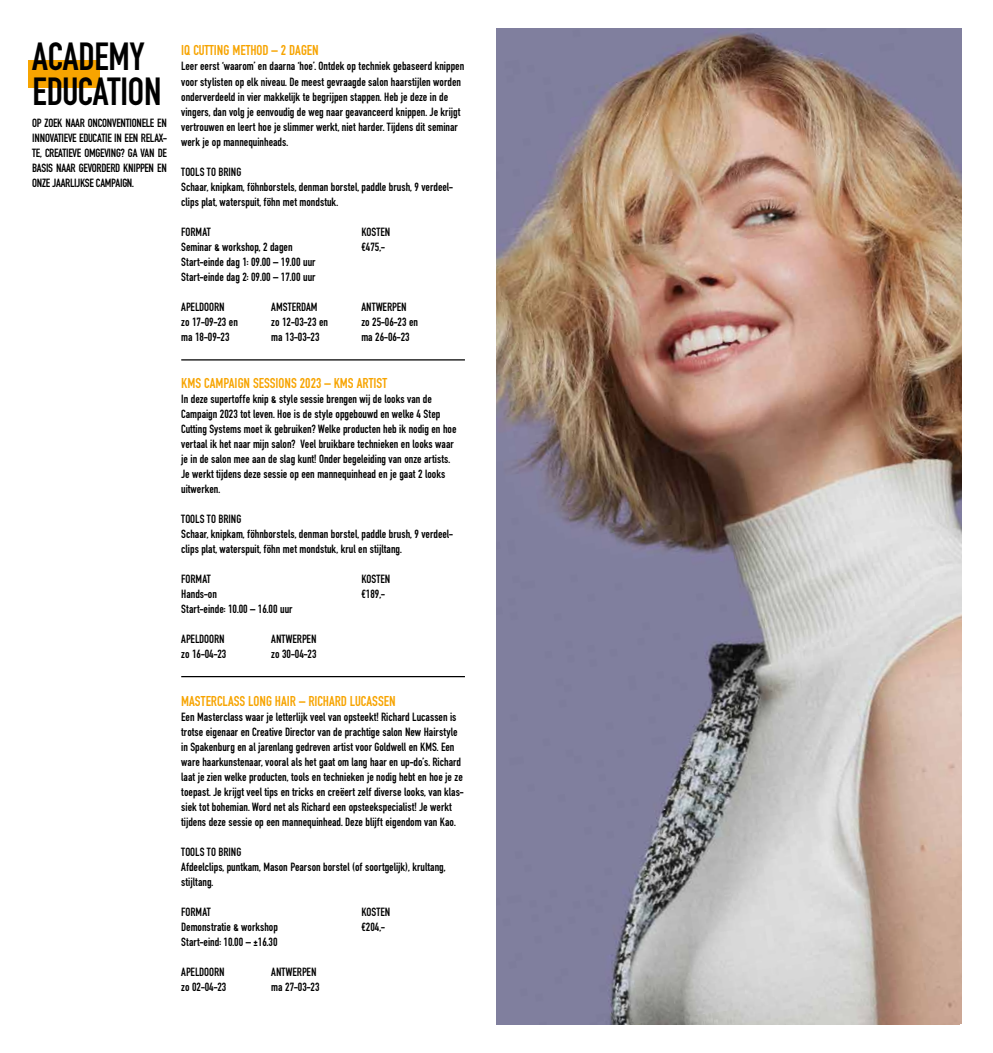
<style>
.page{position:relative;width:993px;height:1053px;background:#fff}
.page>*{position:absolute;margin:0;border:0;box-sizing:border-box;transform-origin:0 0}
.t1{font:41.25px/35px "Engschrift DIND";letter-spacing:-.01em;color:#000}
.t2{font:15px "Engschrift DIND";color:#f7a400}
.t3{font:12.5px/15px "Engschrift DIND";color:#000}
</style>
<div class="page">
<hr style="left:181px;top:359px;width:284px;height:1px;background:#000">
<hr style="left:181px;top:676px;width:284px;height:1px;background:#000">
<div style="left:28px;top:60px;width:72px;height:28px;background:#f7a400"></div>
<img style="left:496px;top:28px;width:464px;height:996px">
<h1 class="t1" style="left:32px;top:40px;width:131px">ACADEMY<br>EDUCATION</h1>
<p class="t2" style="left:181px;top:43px;width:139px">IQ CUTTING METHOD – 2 DAGEN</p>
<p class="t3" style="left:181px;top:59px;width:284px">Leer eerst ‘waarom’ en daarna ‘hoe’. Ontdek op techniek gebaseerd knippen voor stylisten op elk niveau. De meest gevraagde salon haarstijlen worden onderverdeeld in vier makkelijk te begrijpen stappen. Heb je deze in de vingers, dan volg je eenvoudig de weg naar geavanceerd knippen. Je krijgt vertrouwen en leert hoe je slimmer werkt, niet harder. Tijdens dit seminar werk je op mannequinheads.</p>
<p class="t3" style="left:181px;top:164px;width:273px">TOOLS TO BRING<br>Schaar, knipkam, föhnborstels, denman borstel, paddle brush, 9 verdeel&shy;clips plat, waterspuit, föhn met mondstuk.</p>
<p class="t3" style="left:181px;top:224px;width:31px">FORMAT</p>
<p class="t3" style="left:361px;top:224px;width:30px">KOSTEN</p>
<p class="t3" style="left:181px;top:239px;width:113px">Seminar &amp; workshop, 2 dagen</p>
<p class="t3" style="left:361px;top:239px;width:25px">€475,-</p>
<p class="t3" style="left:181px;top:254px;width:136px">Start-einde dag 1: 09.00 – 19.00 uur<br>Start-einde dag 2: 09.00 – 17.00 uur</p>
<p class="t3" style="left:181px;top:299px;width:45px">APELDOORN</p>
<p class="t3" style="left:271px;top:299px;width:48px">AMSTERDAM</p>
<p class="t3" style="left:361px;top:299px;width:47px">ANTWERPEN</p>
<p class="t3" style="left:181px;top:314px;width:58px">zo 17-09-23 en</p>
<p class="t3" style="left:271px;top:314px;width:58px">zo 12-03-23 en</p>
<p class="t3" style="left:361px;top:314px;width:58px">zo 25-06-23 en</p>
<p class="t3" style="left:181px;top:329px;width:50px">ma 18-09-23</p>
<p class="t3" style="left:271px;top:329px;width:50px">ma 13-03-23</p>
<p class="t3" style="left:361px;top:329px;width:50px">ma 26-06-23</p>
<p class="t2" style="left:181px;top:375px;width:207px">KMS CAMPAIGN SESSIONS 2023 – KMS ARTIST</p>
<p class="t3" style="left:181px;top:392px;width:276px">In deze supertoffe knip &amp; style sessie brengen wij de looks van de Campaign 2023 tot leven. Hoe is de style opgebouwd en welke 4 Step Cutting Systems moet ik gebruiken? Welke producten heb ik nodig en hoe vertaal ik het naar mijn salon? Veel bruikbare technieken en looks waar je in de salon mee aan de slag kunt! Onder begeleiding van onze artists.<br>Je werkt tijdens deze sessie op een mannequinhead en je gaat 2 looks uitwerken.</p>
<p class="t3" style="left:181px;top:512px;width:273px">TOOLS TO BRING<br>Schaar, knipkam, föhnborstels, denman borstel, paddle brush, 9 verdeel&shy;clips plat, waterspuit, föhn met mondstuk, krul en stijltang.</p>
<p class="t3" style="left:181px;top:572px;width:31px">FORMAT</p>
<p class="t3" style="left:361px;top:572px;width:30px">KOSTEN</p>
<p class="t3" style="left:181px;top:587px;width:37px">Hands-on</p>
<p class="t3" style="left:361px;top:587px;width:25px">€189,-</p>
<p class="t3" style="left:181px;top:602px;width:113px">Start-einde: 10.00 – 16.00 uur</p>
<p class="t3" style="left:181px;top:632px;width:45px">APELDOORN</p>
<p class="t3" style="left:271px;top:632px;width:47px">ANTWERPEN</p>
<p class="t3" style="left:181px;top:647px;width:47px">zo 16-04-23</p>
<p class="t3" style="left:271px;top:647px;width:47px">zo 30-04-23</p>
<p class="t2" style="left:181px;top:693px;width:216px">MASTERCLASS LONG HAIR – RICHARD LUCASSEN</p>
<p class="t3" style="left:181px;top:709px;width:284px">Een Masterclass waar je letterlijk veel van opsteekt! Richard Lucassen is trotse eigenaar en Creative Director van de prachtige salon New Hairstyle in Spakenburg en al jarenlang gedreven artist voor Goldwell en KMS. Een ware haarkunstenaar, vooral als het gaat om lang haar en up-do’s. Richard laat je zien welke producten, tools en technieken je nodig hebt en hoe je ze toepast. Je krijgt veel tips en tricks en creëert zelf diverse looks, van klas&shy;siek tot bohemian. Word net als Richard een opsteekspecialist! Je werkt tijdens deze sessie op een mannequinhead. Deze blijft eigendom van Kao.</p>
<p class="t3" style="left:181px;top:844px;width:266px">TOOLS TO BRING<br>Afdeelclips, puntkam, Mason Pearson borstel (of soortgelijk), krultang, stijltang.</p>
<p class="t3" style="left:181px;top:904px;width:31px">FORMAT</p>
<p class="t3" style="left:361px;top:904px;width:30px">KOSTEN</p>
<p class="t3" style="left:181px;top:919px;width:98px">Demonstratie &amp; workshop</p>
<p class="t3" style="left:361px;top:919px;width:25px">€204,-</p>
<p class="t3" style="left:181px;top:934px;width:98px">Start-eind: 10.00 – ±16.30</p>
<p class="t3" style="left:181px;top:964px;width:45px">APELDOORN</p>
<p class="t3" style="left:271px;top:964px;width:47px">ANTWERPEN</p>
<p class="t3" style="left:181px;top:979px;width:47px">zo 02-04-23</p>
<p class="t3" style="left:271px;top:979px;width:50px">ma 27-03-23</p>
<p class="t3" style="left:32px;top:116px;width:136px;text-align:justify">OP ZOEK NAAR ONCONVENTIONELE EN INNOVATIEVE EDUCATIE IN EEN RELAX-TE, CREATIEVE OMGEVING? GA VAN DE BASIS NAAR GEVORDERD KNIPPEN EN ONZE JAARLIJKSE CAMPAIGN.</p>
</div>
